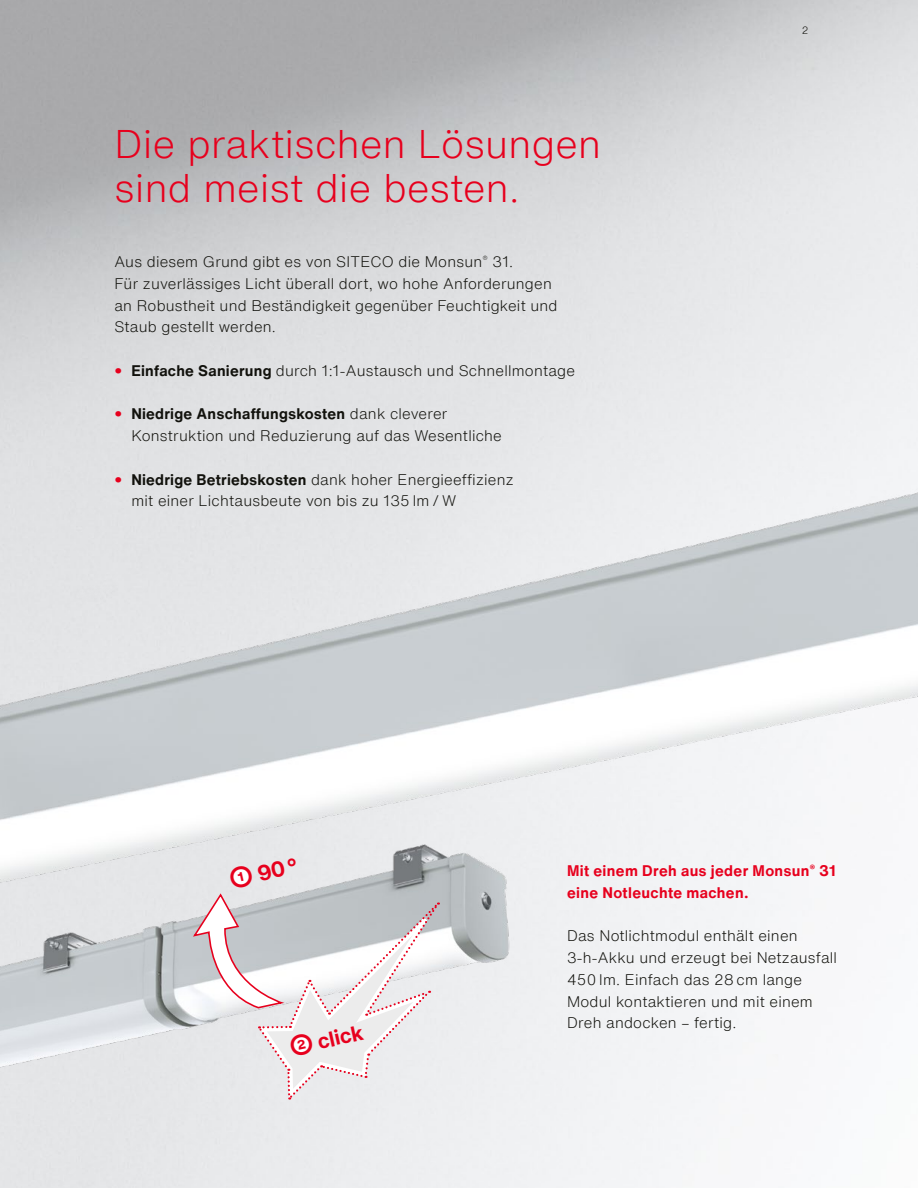
<style>
.page{position:relative;width:918px;height:1188px;background:#fff}
.page>*{position:absolute;margin:0;border:0;box-sizing:border-box;transform-origin:0 0}
.t1{font:300 39px/43.5px "Helvetica Now Text";letter-spacing:.01em;color:#e7001d}
.t2{font:700 21.15px "Helvetica Now Text";color:#e7001d}
.t3{font:300 15px/21.8px "Helvetica Now Text";letter-spacing:.015em;color:#12120d}
.t4{font:700 15px/21.8px "Helvetica Now Text";letter-spacing:.025em;color:#e7001d}
.t5{font:300 10.5px "Helvetica Now Text";color:#12120d}
.s1{font-weight:700;font-size:18px;color:#e7001d}
.s2{font-weight:700}
</style>
<div class="page">
<img style="left:0;top:833px;width:522px;height:317px">
<svg style="left:255px;top:788px;width:182px;height:315px;background:#dfe1e2"></svg>
<div style="left:232px;top:867px;width:18px;height:18px;background:#fff;border-radius:50%"></div>
<svg style="left:191px;top:892px;width:248px;height:208px"></svg>
<h1 class="t1" style="left:114px;top:121px;width:488px">Die praktischen Lösungen sind meist die besten.</h1>
<p class="t3" style="left:114px;top:250px;width:445px">Aus diesem Grund gibt es von SITECO die Monsun<sup>®</sup> 31.<br>Für zuverlässiges Licht überall dort, wo hohe Anforderungen an Robustheit und Beständigkeit gegenüber Feuchtigkeit und Staub gestellt werden.</p>
<p class="t3" style="left:114px;top:359px;width:462px"><span class="s1">•</span> <span class="s2">Einfache Sanierung</span> durch 1:1-Austausch und Schnellmontage</p>
<p class="t3" style="left:131px;top:403px;width:372px;text-indent:-17px"><span class="s1">•</span> <span class="s2">Niedrige Anschaffungskosten</span> dank cleverer<br>Konstruktion und Reduzierung auf das Wesentliche</p>
<p class="t3" style="left:131px;top:468px;width:384px;text-indent:-17px"><span class="s1">•</span> <span class="s2">Niedrige Betriebskosten</span> dank hoher Energieeffizienz mit einer Lichtausbeute von bis zu 135 lm / W</p>
<p class="t5" style="left:802px;top:23px;width:8px">2</p>
<h2 class="t2" style="left:227px;top:865px;width:70px;rotate:-13deg">① 90 °</h2>
<h2 class="t2" style="left:287px;top:1033px;width:76px;rotate:-13deg">② click</h2>
<p class="t4" style="left:567px;top:859px;width:270px">Mit einem Dreh aus jeder Monsun<sup>®</sup> 31 eine Notleuchte machen.</p>
<p class="t3" style="left:567px;top:925px;width:271px">Das Notlichtmodul enthält einen<br>3-h-Akku und erzeugt bei Netzausfall<br>450 lm. Einfach das 28 cm lange<br>Modul kontaktieren und mit einem<br>Dreh andocken – fertig.</p>
</div>
